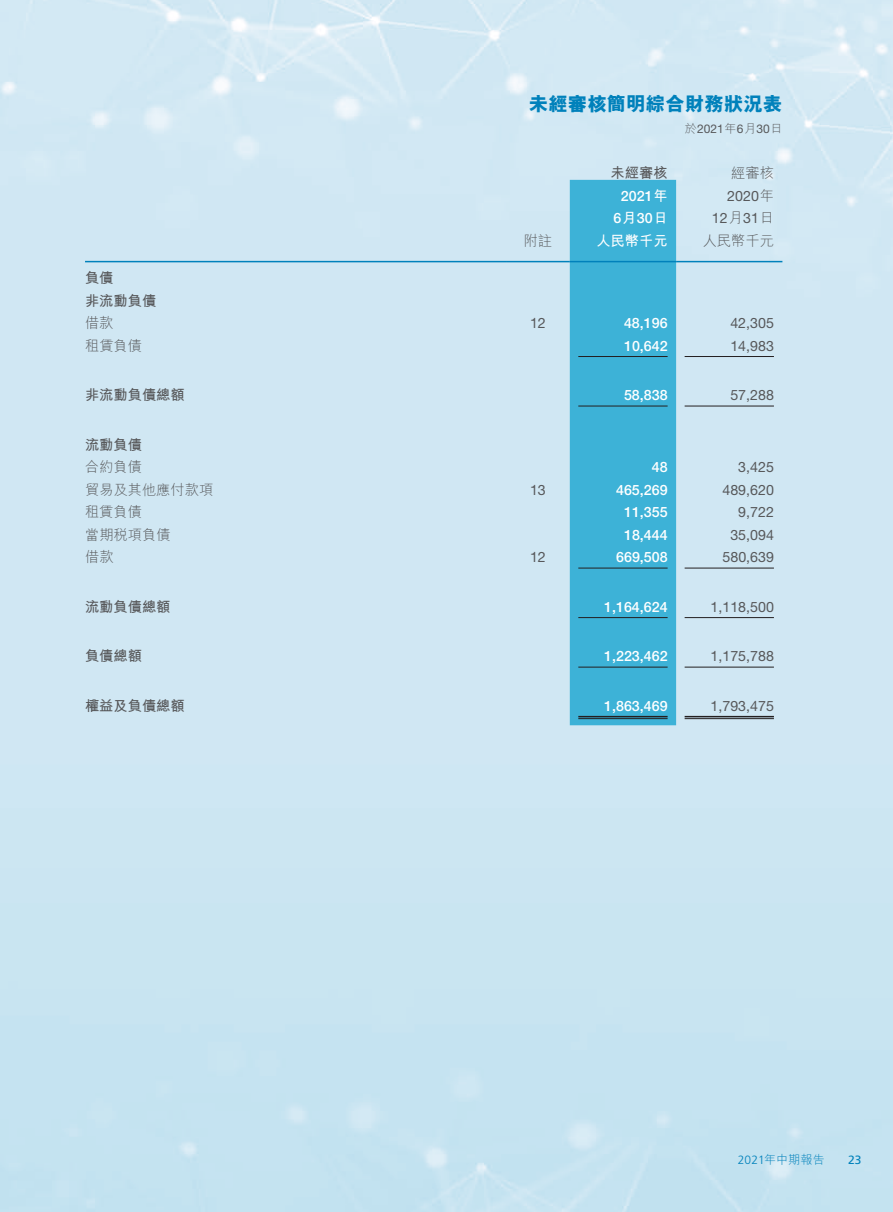
<style>
.page{position:relative;width:893px;height:1212px;background:#fff}
.page>*{position:absolute;margin:0;border:0;box-sizing:border-box;transform-origin:0 0}
.t1{font:800 19.5px "M Hei HK";color:#0081bb}
.t2{font:14.25px/22.5px "Helvetica Neue LT Std";color:#57585a;text-align:right}
.t3{font:500 14.25px/22.5px "Helvetica Neue LT Std";color:#fff;text-align:center}
.t4{font:300 14.25px "M Hei HK";color:#57585a}
.t5{font:700 14.25px/22.5px "M Hei HK";color:#57585a}
.t6{font:700 14.25px "M Hei HK";color:#fff}
.t7{font:12px "Helvetica Neue LT Std";color:#57585a}
.t8{font:300 12px "M Hei HK";letter-spacing:.02em;color:#0081bb}
.t9{font:12px "Frutiger LT Std";color:#0081bb}
.s1{font-family:"M Hei HK";font-weight:300}
.s2{font-family:"M Hei HK";font-weight:700}
.s3{font-family:"Frutiger LT Std"}
</style>
<div class="page">
<div style="left:570px;top:180px;width:106px;height:81px;background:#3db2d7"></div>
<div style="left:570px;top:262px;width:106px;height:463px;background:#3db2d7"></div>
<hr style="left:85px;top:261px;width:421px;height:1px;background:#0081bb">
<hr style="left:506px;top:261px;width:64px;height:1px;background:#0081bb">
<hr style="left:570px;top:261px;width:106px;height:1px;background:#0081bb">
<hr style="left:676px;top:261px;width:106px;height:1px;background:#0081bb">
<hr style="left:578px;top:356px;width:90px;height:1px;background:#231f20">
<hr style="left:685px;top:356px;width:89px;height:1px;background:#231f20">
<hr style="left:578px;top:406px;width:90px;height:1px;background:#231f20">
<hr style="left:685px;top:406px;width:89px;height:1px;background:#231f20">
<hr style="left:578px;top:568px;width:90px;height:1px;background:#231f20">
<hr style="left:685px;top:568px;width:89px;height:1px;background:#231f20">
<hr style="left:578px;top:617px;width:90px;height:1px;background:#231f20">
<hr style="left:685px;top:617px;width:89px;height:1px;background:#231f20">
<hr style="left:578px;top:667px;width:90px;height:1px;background:#231f20">
<hr style="left:685px;top:667px;width:89px;height:1px;background:#231f20">
<hr style="left:578px;top:716px;width:90px;height:1px;background:#231f20">
<hr style="left:578px;top:718px;width:90px;height:1px;background:#231f20">
<hr style="left:685px;top:716px;width:89px;height:1px;background:#231f20">
<hr style="left:685px;top:718px;width:89px;height:1px;background:#231f20">
<h1 class="t1" style="left:529px;top:91px;width:255px">未經審核簡明綜合財務狀況表</h1>
<p class="t7" style="left:685px;top:122px;width:99px"><span class="s1">於</span>2021<span class="s1">年</span>6<span class="s1">月</span>30<span class="s1">日</span></p>
<p class="t5" style="left:611px;top:160px;width:58px">未經審核</p>
<p class="t4" style="left:731px;top:166px;width:44px">經審核</p>
<p class="t3" style="left:613px;top:184px;width:56px">2021<span class="s2">年<br></span>6<span class="s2">月</span>30<span class="s2">日</span></p>
<p class="t2" style="left:712px;top:184px;width:64px">2020<span class="s1">年<br></span>12<span class="s1">月</span>31<span class="s1">日</span></p>
<p class="t4" style="left:524px;top:233px;width:30px">附註</p>
<p class="t6" style="left:596px;top:230px;width:73px">人民幣千元</p>
<p class="t4" style="left:703px;top:233px;width:73px">人民幣千元</p>
<p class="t5" style="left:85px;top:265px;width:73px">負債<br>非流動負債</p>
<p class="t4" style="left:85px;top:316px;width:30px">借款</p>
<p class="t2" style="left:530px;top:312px;width:17px">12</p>
<p class="t3" style="left:624px;top:312px;width:45px">48,196</p>
<p class="t2" style="left:730px;top:312px;width:45px">42,305</p>
<p class="t4" style="left:85px;top:338px;width:58px">租賃負債</p>
<p class="t3" style="left:624px;top:334px;width:45px">10,642</p>
<p class="t2" style="left:730px;top:334px;width:45px">14,983</p>
<p class="t5" style="left:85px;top:382px;width:101px">非流動負債總額</p>
<p class="t3" style="left:624px;top:384px;width:45px">58,838</p>
<p class="t2" style="left:730px;top:384px;width:45px">57,288</p>
<p class="t5" style="left:85px;top:432px;width:58px">流動負債</p>
<p class="t4" style="left:85px;top:460px;width:58px">合約負債</p>
<p class="t3" style="left:652px;top:456px;width:17px">48</p>
<p class="t2" style="left:738px;top:456px;width:37px">3,425</p>
<p class="t4" style="left:85px;top:482px;width:130px">貿易及其他應付款項</p>
<p class="t2" style="left:530px;top:478px;width:17px">13</p>
<p class="t3" style="left:616px;top:478px;width:53px">465,269</p>
<p class="t2" style="left:722px;top:478px;width:53px">489,620</p>
<p class="t4" style="left:85px;top:505px;width:58px">租賃負債</p>
<p class="t3" style="left:624px;top:501px;width:45px">11,355</p>
<p class="t2" style="left:738px;top:501px;width:37px">9,722</p>
<p class="t4" style="left:85px;top:527px;width:87px">當期稅項負債</p>
<p class="t3" style="left:624px;top:523px;width:45px">18,444</p>
<p class="t2" style="left:730px;top:523px;width:45px">35,094</p>
<p class="t4" style="left:85px;top:550px;width:30px">借款</p>
<p class="t2" style="left:530px;top:546px;width:17px">12</p>
<p class="t3" style="left:616px;top:546px;width:53px">669,508</p>
<p class="t2" style="left:722px;top:546px;width:53px">580,639</p>
<p class="t5" style="left:85px;top:594px;width:87px">流動負債總額</p>
<p class="t3" style="left:604px;top:595px;width:65px">1,164,624</p>
<p class="t2" style="left:710px;top:595px;width:65px">1,118,500</p>
<p class="t5" style="left:85px;top:643px;width:58px">負債總額</p>
<p class="t3" style="left:604px;top:645px;width:65px">1,223,462</p>
<p class="t2" style="left:710px;top:645px;width:65px">1,175,788</p>
<p class="t5" style="left:85px;top:693px;width:101px">權益及負債總額</p>
<p class="t3" style="left:604px;top:694px;width:65px">1,863,469</p>
<p class="t2" style="left:710px;top:694px;width:65px">1,793,475</p>
<p class="t8" style="left:738px;top:1153px;width:89px"><span class="s3">2021</span>年中期報告</p>
<p class="t9" style="left:848px;top:1153px;width:15px">23</p>
</div>
